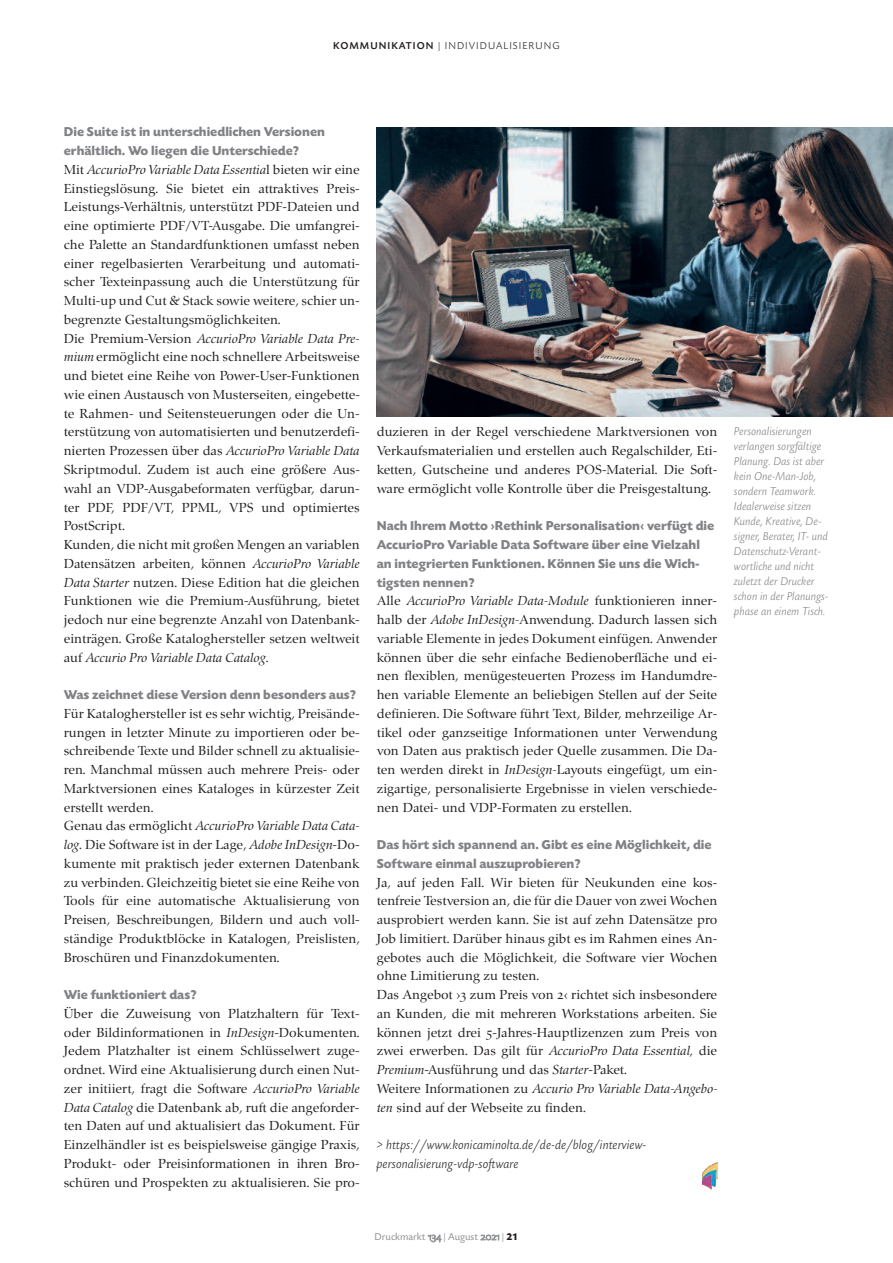
<style>
.page{position:relative;width:893px;height:1263px;background:#fff}
.page>*{position:absolute;margin:0;border:0;box-sizing:border-box;transform-origin:0 0}
.t1{font:13.5px/18.8px "Zapf Renais SB";color:#231f20}
.t2{font:700 13.5px/18.8px "Today SB";color:#808285}
.t3{font:italic 300 13.5px/18.8px "Today SB";color:#231f20}
.t4{font:italic 300 12px/15px "Today SB";color:#808285}
.t5{font:300 10.5px "Today SB";letter-spacing:.1em;color:#231f20}
.t6{font:10.5px "Today SB";color:#939598}
.s1{font-weight:500}
.s2{font-style:italic}
.s3{font-family:"Zapf Renais SB Caps"}
.s4{font-family:"Today SB Caps Lig"}
.s5{font-weight:700;color:#231f20}
</style>
<div class="page">
<img style="left:377px;top:128px;width:516px;height:288px">
<img style="left:702px;top:1162px;width:15px;height:28px">
<p class="t5" style="left:333px;top:40px;width:228px"><span class="s1">KOMMUNIKATION</span> | INDIVIDUALISIERUNG</p>
<p class="t2" style="left:64px;top:122px;width:263px">Die Suite ist in unterschiedlichen Versionen erhältlich. Wo liegen die Unterschiede?</p>
<p class="t1" style="left:64px;top:160px;width:298px">Mit <span class="s2">AccurioPro Variable Data Essentia</span>l bieten wir eine Einstiegslösung. Sie bietet ein attraktives Preis-Leis tungs-Verhältnis, unterstützt PDF-Dateien und eine optimierte PDF/VT-Ausgabe. Die umfangrei&shy;che Palette an Standardfunktionen umfasst neben einer regelbasierten Verarbeitung und automati&shy;scher Texteinpassung auch die Unterstützung für Multi-up und Cut &amp; Stack sowie weitere, schier un&shy;begrenzte Gestaltungsmöglichkeiten.<br>Die Premium-Version <span class="s2">AccurioPro Variable Data Pre&shy;mium</span> ermöglicht eine noch schnellere Arbeitsweise und bietet eine Reihe von Power-User-Funktionen wie einen Austausch von Musterseiten, eingebette&shy;te Rahmen- und Seitensteuerungen oder die Un - ter stützung von automatisierten und benutzerdefi&shy;nierten Prozessen über das <span class="s2">AccurioPro Variable Data </span>Skriptmodul. Zudem ist auch eine größere Aus&shy;wahl an VDP-Ausgabeformaten verfügbar, darun&shy;ter PDF, PDF/VT, PPML, VPS und optimiertes PostScript.<br>Kunden, die nicht mit großen Mengen an variablen Datensätzen arbeiten, können <span class="s2">AccurioPro Variable Data Starter</span> nutzen. Diese Edition hat die gleichen Funktionen wie die Premium-Ausführung, bietet jedoch nur eine begrenzte Anzahl von Datenbank - einträgen. Große Kataloghersteller setzen weltweit auf <span class="s2">Accurio Pro Variable Data Catalog</span>.</p>
<p class="t2" style="left:64px;top:685px;width:294px">Was zeichnet diese Version denn besonders aus?</p>
<p class="t1" style="left:64px;top:704px;width:297px">Für Kataloghersteller ist es sehr wichtig, Preisände&shy;rungen in letzter Minute zu importieren oder be&shy;schreibende Texte und Bilder schnell zu aktualisie&shy;ren. Manchmal müssen auch mehrere Preis- oder Marktversionen eines Kataloges in kürzester Zeit erstellt werden.<br>Genau das ermöglicht <span class="s2">AccurioPro Variable Data Cata&shy;log</span>. Die Software ist in der Lage, <span class="s2">Adobe InDesign</span>-Do&shy;kumente mit praktisch jeder externen Datenbank zu verbinden. Gleichzeitig bietet sie eine Reihe von Tools für eine automatische Aktualisierung von Preisen, Beschreibungen, Bildern und auch voll&shy;ständige Produktblöcke in Katalogen, Preislisten, Broschüren und Finanzdokumenten.</p>
<p class="t2" style="left:64px;top:985px;width:134px">Wie funktioniert das?</p>
<p class="t1" style="left:64px;top:1004px;width:297px;text-align:justify">Über die Zuweisung von Platzhaltern für Text&shy;oder Bildinformationen in <span class="s2">InDesign</span>-Dokumenten.<br>Jedem Platzhalter ist einem Schlüsselwert zuge&shy;ordnet. Wird eine Aktualisierung durch einen Nut&shy;zer initiiert, fragt die Software <span class="s2">AccurioPro Variable Data Catalog</span> die Datenbank ab, ruft die angeforder&shy;ten Daten auf und aktualisiert das Dokument. Für Einzelhändler ist es beispielsweise gängige Praxis, Produkt- oder Preisinformationen in ihren Bro&shy;schüren und Prospekten zu aktualisieren. Sie pro-</p>
<p class="t1" style="left:377px;top:422px;width:342px;text-align:justify">duzieren in der Regel verschiedene Marktversionen von Verkaufsmaterialien und erstellen auch Regalschilder, Eti&shy;ketten, Gutscheine und anderes POS-Material. Die Soft&shy;ware ermöglicht volle Kontrolle über die Preisgestaltung.</p>
<p class="t2" style="left:377px;top:516px;width:339px">Nach Ihrem Motto ›Rethink Personalisation‹ verfügt die AccurioPro Variable Data Software über eine Vielzahl an integrierten Funktionen. Können Sie uns die Wich - tigs ten nennen?</p>
<p class="t1" style="left:377px;top:591px;width:342px;text-align:justify">Alle <span class="s2">AccurioPro Variable Data-Module</span> funktionieren inner&shy;halb der <span class="s2">Adobe InDesign-</span>Anwendung. Dadurch lassen sich variable Elemente in jedes Dokument einfügen. Anwender können über die sehr einfache Bedienoberfläche und ei&shy;nen flexiblen, menügesteuerten Prozess im Handumdre&shy;hen variable Elemente an beliebigen Stellen auf der Seite definieren. Die Software führt Text, Bilder, mehrzeilige Ar&shy;tikel oder ganzseitige Informationen unter Verwendung von Daten aus praktisch jeder Quelle zusammen. Die Da&shy;ten werden direkt in <span class="s2">InDesign-</span>Layouts eingefügt, um ein&shy;zigartige, personalisierte Ergebnisse in vielen verschiede&shy;nen Datei- und VDP-Formaten zu erstellen.</p>
<p class="t2" style="left:377px;top:835px;width:336px">Das hört sich spannend an. Gibt es eine Möglichkeit, die<br>Software einmal auszuprobieren?</p>
<p class="t1" style="left:377px;top:872px;width:342px">Ja, auf jeden Fall. Wir bieten für Neukunden eine kos - tenfreie Testversion an, die für die Dauer von zwei Wochen ausprobiert werden kann. Sie ist auf zehn Datensätze pro Job limitiert. Darüber hinaus gibt es im Rahmen eines An&shy;gebotes auch die Möglichkeit, die Software vier Wochen ohne Limitierung zu testen.<br>Das Angebot ›<span class="s3">3</span> zum Preis von <span class="s3">2</span>‹ richtet sich insbesondere an Kunden, die mit mehreren Workstations arbeiten. Sie können jetzt drei <span class="s3">5</span>-Jahres-Hauptlizenzen zum Preis von zwei erwerben. Das gilt für <span class="s2">AccurioPro Data Essential,</span> die <span class="s2">Premium</span>-Ausführung und das <span class="s2">Starter</span>-Paket.<br>Weitere Informationen zu <span class="s2">Accurio Pro Variable Data-Angebo&shy;ten</span> sind auf der Webseite zu finden.</p>
<p class="t3" style="left:377px;top:1135px;width:271px">&gt; https://www.konicaminolta.de/de-de/blog/interview&shy;personalisierung-vdp-software</p>
<p class="t4" style="left:734px;top:424px;width:96px">Personalisierungen verlangen sorgfältige<br>Planung. Das ist aber kein One-Man-Job, sondern Teamwork.<br>Idealerweise sitzen<br>Kunde, Kreative, De - signer, Berater, IT- und<br>Daten schutz-Verant - wortliche und nicht zuletzt der Drucker schon in der Planungs - phase an einem Tisch.</p>
<p class="t6" style="left:375px;top:1230px;width:145px">Druckmarkt <span class="s4">134</span> | August <span class="s4">2021</span> | <span class="s5">21</span></p>
</div>
